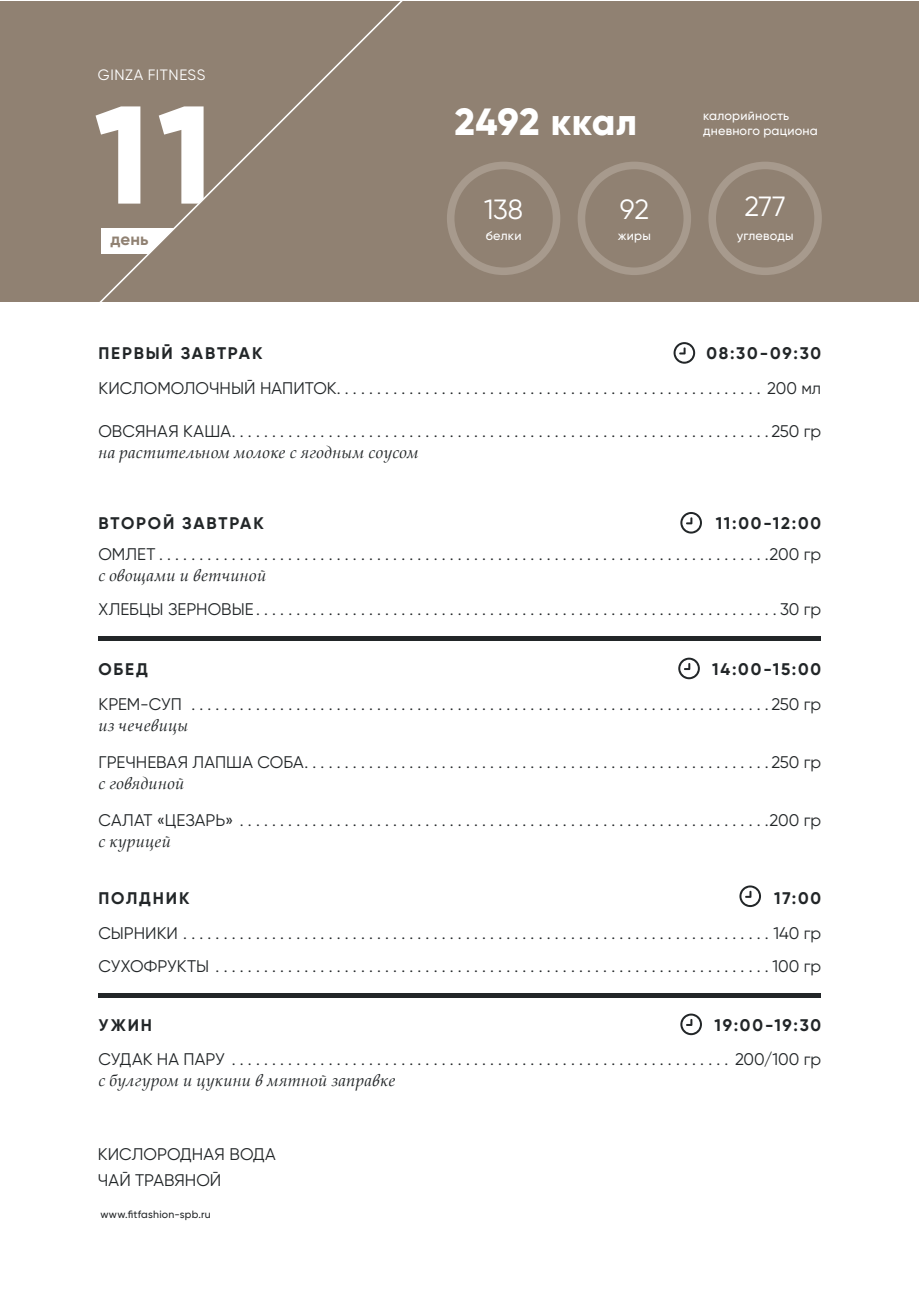
<style>
.page{position:relative;width:919px;height:1289px;background:#fff}
.page>*{position:absolute;margin:0;border:0;box-sizing:border-box;transform-origin:0 0}
.t1{font:800 138.75px "Gilroy";color:#fff}
.t2{font:800 37.95px "Gilroy";letter-spacing:.02em;color:#fff}
.t3{font:27.75px "Gilroy";letter-spacing:-.005em;color:#fff}
.t4{font:16.8px/25.2px "Gilroy";color:#222628}
.t5{font:italic 16.8px "Book Antiqua";letter-spacing:.02em;color:#222628}
.t6{font:700 16.8px "Gilroy";letter-spacing:.11em;color:#222628}
.t7{font:700 16.8px "Gilroy";color:#908172}
.t8{font:15px "Gilroy";letter-spacing:.035em;color:#fff}
.t9{font:500 12.6px/15.1px "Gilroy";letter-spacing:.015em;color:#fff}
.t10{font:500 10.5px "Gilroy";letter-spacing:.02em;color:#222527}
</style>
<div class="page">
<div style="left:0;top:1px;width:918px;height:300px;background:#908172"></div>
<svg style="left:447px;top:162px;width:113px;height:113px"></svg>
<svg style="left:578px;top:162px;width:113px;height:113px"></svg>
<svg style="left:708px;top:162px;width:113px;height:113px"></svg>
<svg style="left:84px;top:1px;width:328px;height:301px"></svg>
<svg style="left:101px;top:229px;width:86px;height:25px;fill:#fff"></svg>
<hr style="left:98px;top:636px;width:723px;height:4px;background:#222628">
<div style="left:98px;top:993px;width:723px;height:5px;background:#222628"></div>
<svg style="left:673px;top:342px;width:22px;height:22px"></svg>
<svg style="left:680px;top:512px;width:22px;height:21px"></svg>
<svg style="left:678px;top:657px;width:21px;height:22px"></svg>
<svg style="left:739px;top:885px;width:22px;height:22px"></svg>
<svg style="left:680px;top:1013px;width:22px;height:22px"></svg>
<p class="t8" style="left:98px;top:65px;width:109px">GINZA FITNESS</p>
<h1 class="t1" style="left:94px;top:68px;width:121px">11</h1>
<p class="t7" style="left:110px;top:228px;width:39px">день</p>
<h2 class="t2" style="left:454px;top:98px;width:184px">2492 ккал</h2>
<p class="t9" style="left:703px;top:108px;width:116px">калорийность дневного рациона</p>
<h3 class="t3" style="left:484px;top:192px;width:40px">138</h3>
<h3 class="t3" style="left:619px;top:192px;width:31px">92</h3>
<h3 class="t3" style="left:744px;top:190px;width:43px">277</h3>
<p class="t9" style="left:485px;top:228px;width:37px">белки</p>
<p class="t9" style="left:618px;top:228px;width:34px">жиры</p>
<p class="t9" style="left:736px;top:228px;width:58px">углеводы</p>
<p class="t6" style="left:98px;top:342px;width:165px">ПЕРВЫЙ ЗАВТРАК</p>
<p class="t6" style="left:706px;top:342px;width:116px">08:30-09:30</p>
<p class="t4" style="left:98px;top:375px;width:724px">КИСЛОМОЛОЧНЫЙ НАПИТОК. . . . . . . . . . . . . . . . . . . . . . . . . . . . . . . . . . . . . . . . . . . . . . . . . . . . . 200 мл</p>
<p class="t4" style="left:98px;top:418px;width:724px">ОВСЯНАЯ КАША. . . . . . . . . . . . . . . . . . . . . . . . . . . . . . . . . . . . . . . . . . . . . . . . . . . . . . . . . . . . . . . . . . . 250 гр</p>
<p class="t5" style="left:98px;top:440px;width:322px">на растительном молоке с ягодным соусом</p>
<p class="t6" style="left:98px;top:512px;width:167px">ВТОРОЙ ЗАВТРАК</p>
<p class="t6" style="left:715px;top:512px;width:107px">11:00-12:00</p>
<p class="t4" style="left:98px;top:541px;width:724px">ОМЛЕТ . . . . . . . . . . . . . . . . . . . . . . . . . . . . . . . . . . . . . . . . . . . . . . . . . . . . . . . . . . . . . . . . . . . . . . . . . . . .200 гр</p>
<p class="t5" style="left:98px;top:563px;width:170px">с овощами и ветчиной</p>
<p class="t4" style="left:98px;top:596px;width:724px">ХЛЕБЦЫ ЗЕРНОВЫЕ . . . . . . . . . . . . . . . . . . . . . . . . . . . . . . . . . . . . . . . . . . . . . . . . . . . . . . . . . . . . . . . . . 30 гр</p>
<p class="t6" style="left:98px;top:658px;width:51px">ОБЕД</p>
<p class="t6" style="left:712px;top:658px;width:110px">14:00-15:00</p>
<p class="t4" style="left:98px;top:691px;width:724px">КРЕМ-СУП . . . . . . . . . . . . . . . . . . . . . . . . . . . . . . . . . . . . . . . . . . . . . . . . . . . . . . . . . . . . . . . . . . . . . . . . 250 гр</p>
<p class="t5" style="left:98px;top:713px;width:91px">из чечевицы</p>
<p class="t4" style="left:98px;top:749px;width:724px">ГРЕЧНЕВАЯ ЛАПША СОБА. . . . . . . . . . . . . . . . . . . . . . . . . . . . . . . . . . . . . . . . . . . . . . . . . . . . . . . . . . 250 гр</p>
<p class="t5" style="left:98px;top:771px;width:88px">с говядиной</p>
<p class="t4" style="left:98px;top:807px;width:724px">САЛАТ «ЦЕЗАРЬ» . . . . . . . . . . . . . . . . . . . . . . . . . . . . . . . . . . . . . . . . . . . . . . . . . . . . . . . . . . . . . . . . . .200 гр</p>
<p class="t5" style="left:98px;top:829px;width:74px">с курицей</p>
<p class="t6" style="left:98px;top:887px;width:92px">ПОЛДНИК</p>
<p class="t6" style="left:774px;top:887px;width:48px">17:00</p>
<p class="t4" style="left:98px;top:915px;width:724px;line-height:33.8px">СЫРНИКИ . . . . . . . . . . . . . . . . . . . . . . . . . . . . . . . . . . . . . . . . . . . . . . . . . . . . . . . . . . . . . . . . . . . . . . . . . 140 гр<br>СУХОФРУКТЫ . . . . . . . . . . . . . . . . . . . . . . . . . . . . . . . . . . . . . . . . . . . . . . . . . . . . . . . . . . . . . . . . . . . . . 100 гр</p>
<p class="t6" style="left:98px;top:1014px;width:55px">УЖИН</p>
<p class="t6" style="left:714px;top:1014px;width:108px">19:00-19:30</p>
<p class="t4" style="left:98px;top:1046px;width:724px">СУДАК НА ПАРУ . . . . . . . . . . . . . . . . . . . . . . . . . . . . . . . . . . . . . . . . . . . . . . . . . . . . . . . . . . . . . . 200/100 гр</p>
<p class="t5" style="left:98px;top:1068px;width:298px">с булгуром и цукини в мятной заправке</p>
<p class="t4" style="left:98px;top:1141px;width:179px">КИСЛОРОДНАЯ ВОДА<br>ЧАЙ ТРАВЯНОЙ</p>
<p class="t10" style="left:100px;top:1207px;width:112px">www.fitfashion-spb.ru</p>
</div>
